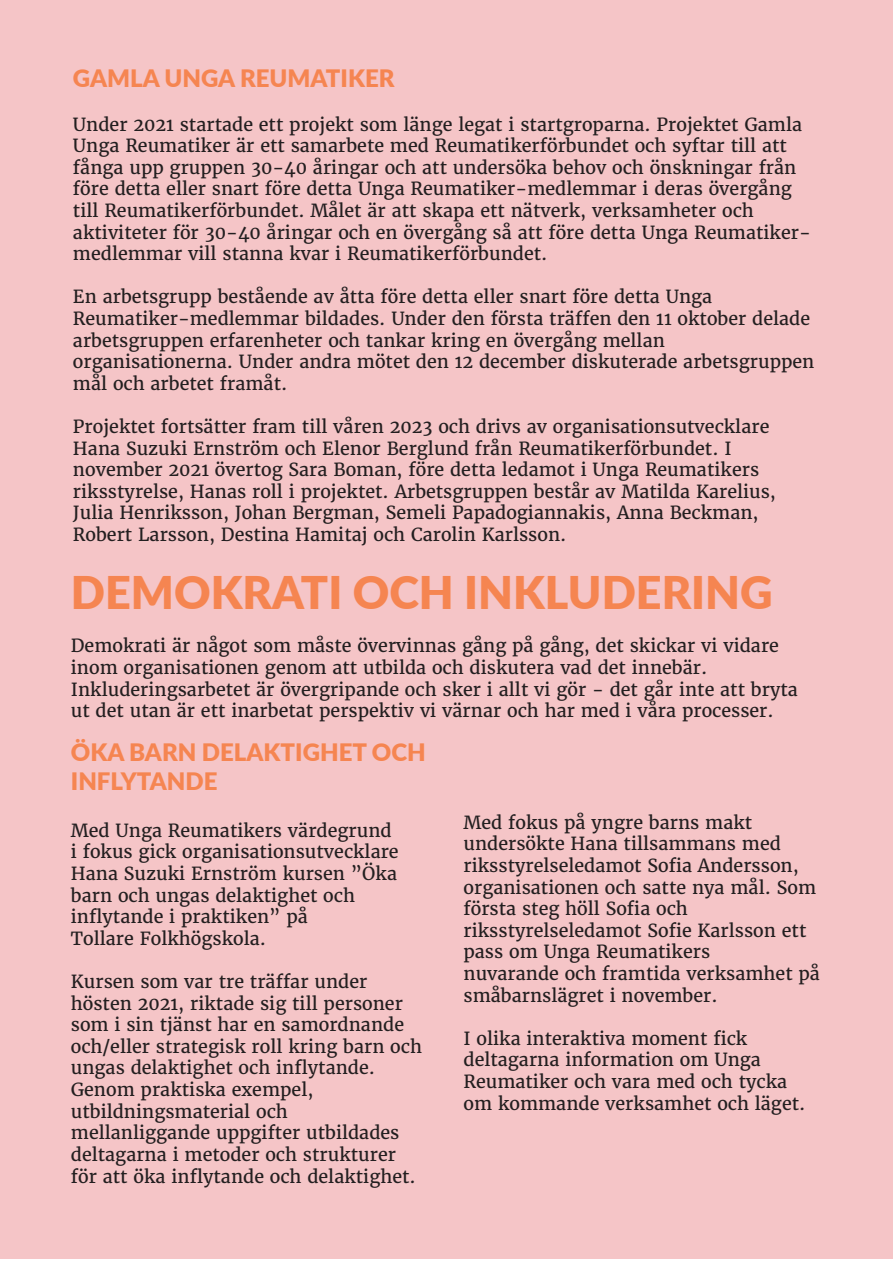
<style>
.page{position:relative;width:893px;height:1263px;background:#fff}
.page>*{position:absolute;margin:0;border:0;box-sizing:border-box;transform-origin:0 0}
.t1{font:900 45px "Lato";color:#f58551}
.t2{font:900 24px/28.8px "Lato";color:#f58551}
.t3{font:18px/21.6px "Merriweather";color:#231f20}
</style>
<div class="page">
<div style="left:0;top:0;width:893px;height:1259px;background:#f5c5c7"></div>
<p class="t2" style="left:73px;top:63px;width:323px">GAMLA UNGA REUMATIKER</p>
<p class="t3" style="left:73px;top:113px;width:731px">Under 2021 startade ett projekt som länge legat i startgroparna. Projektet Gamla Unga Reumatiker är ett samarbete med Reumatikerförbundet och syftar till att fånga upp gruppen 30-40 åringar och att undersöka behov och önskningar från före detta eller snart före detta Unga Reumatiker-medlemmar i deras övergång till Reumatikerförbundet. Målet är att skapa ett nätverk, verksamheter och</p>
<p class="t3" style="left:73px;top:221px;width:739px">aktiviteter för 30-40 åringar och en övergång så att före detta Unga Reumatiker-</p>
<p class="t3" style="left:73px;top:243px;width:476px">medlemmar vill stanna kvar i Reumatikerförbundet.</p>
<p class="t3" style="left:73px;top:286px;width:641px">En arbetsgrupp bestående av åtta före detta eller snart före detta Unga</p>
<p class="t3" style="left:73px;top:308px;width:739px">Reumatiker-medlemmar bildades. Under den första träffen den 11 oktober delade arbetsgruppen erfarenheter och tankar kring en övergång mellan</p>
<p class="t3" style="left:73px;top:351px;width:743px">organisationerna. Under andra mötet den 12 december diskuterade arbetsgruppen mål och arbetet framåt.</p>
<p class="t3" style="left:73px;top:416px;width:698px">Projektet fortsätter fram till våren 2023 och drivs av organisationsutvecklare<br>Hana Suzuki Ernström och Elenor Berglund från Reumatikerförbundet. I</p>
<p class="t3" style="left:73px;top:459px;width:688px">november 2021 övertog Sara Boman, före detta ledamot i Unga Reumatikers</p>
<p class="t3" style="left:73px;top:481px;width:704px">riksstyrelse, Hanas roll i projektet. Arbetsgruppen består av Matilda Karelius,</p>
<p class="t3" style="left:73px;top:502px;width:687px">Julia Henriksson, Johan Bergman, Semeli Papadogiannakis, Anna Beckman,</p>
<p class="t3" style="left:73px;top:524px;width:495px">Robert Larsson, Destina Hamitaj och Carolin Karlsson.</p>
<p class="t1" style="left:71px;top:559px;width:703px">DEMOKRATI OCH INKLUDERING</p>
<p class="t3" style="left:71px;top:635px;width:710px">Demokrati är något som måste övervinnas gång på gång, det skickar vi vidare inom organisationen genom att utbilda och diskutera vad det innebär.</p>
<p class="t3" style="left:71px;top:678px;width:729px">Inkluderingsarbetet är övergripande och sker i allt vi gör - det går inte att bryta ut det utan är ett inarbetat perspektiv vi värnar och har med i våra processer.</p>
<p class="t2" style="left:71px;top:737px;width:356px">ÖKA BARN DELAKTIGHET OCH<br>INFLYTANDE</p>
<p class="t3" style="left:71px;top:820px;width:329px">Med Unga Reumatikers värdegrund i fokus gick organisationsutvecklare Hana Suzuki Ernström kursen ”Öka barn och ungas delaktighet och</p>
<p class="t3" style="left:71px;top:906px;width:239px">inflytande i praktiken” på</p>
<p class="t3" style="left:71px;top:928px;width:197px">Tollare Folkhögskola.</p>
<p class="t3" style="left:71px;top:971px;width:298px">Kursen som var tre träffar under</p>
<p class="t3" style="left:71px;top:992px;width:353px">hösten 2021, riktade sig till personer som i sin tjänst har en samordnande och/eller strategisk roll kring barn och ungas delaktighet och inflytande.</p>
<p class="t3" style="left:71px;top:1079px;width:244px">Genom praktiska exempel,</p>
<p class="t3" style="left:71px;top:1100px;width:218px">utbildningsmaterial och</p>
<p class="t3" style="left:71px;top:1122px;width:346px">mellanliggande uppgifter utbildades deltagarna i metoder och strukturer för att öka inflytande och delaktighet.</p>
<p class="t3" style="left:463px;top:811px;width:290px">Med fokus på yngre barns makt</p>
<p class="t3" style="left:463px;top:833px;width:354px">undersökte Hana tillsammans med riksstyrelseledamot Sofia Andersson, organisationen och satte nya mål. Som första steg höll Sofia och</p>
<p class="t3" style="left:463px;top:919px;width:344px">riksstyrelseledamot Sofie Karlsson ett pass om Unga Reumatikers</p>
<p class="t3" style="left:463px;top:963px;width:358px">nuvarande och framtida verksamhet på småbarnslägret i november.</p>
<p class="t3" style="left:463px;top:1027px;width:285px">I olika interaktiva moment fick</p>
<p class="t3" style="left:463px;top:1049px;width:299px">deltagarna information om Unga</p>
<p class="t3" style="left:463px;top:1071px;width:343px">Reumatiker och vara med och tycka om kommande verksamhet och läget.</p>
</div>
